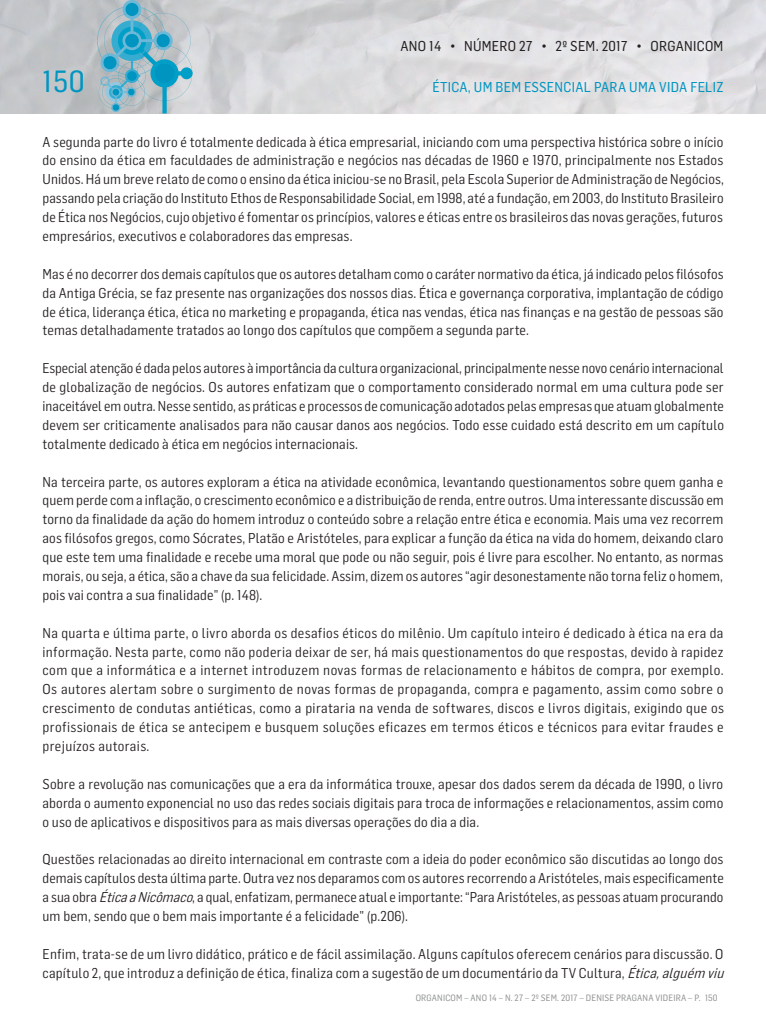
<style>
.page{position:relative;width:766px;height:1021px;background:#fff}
.page>*{position:absolute;margin:0;border:0;box-sizing:border-box;transform-origin:0 0}
.t1{font:30px "Flama Semicondensed Basic";color:#0095c1}
.Texto{font:14px/18.9px "Flama Semicondensed";letter-spacing:.01em;color:#231f20;text-align:justify}
.t2{font:14px "Flama Semicondensed Basic";letter-spacing:.02em;color:#0095c1}
.t3{font:14px "Flama Semicondensed Basic";letter-spacing:.02em;color:#231f20}
.t4{font:9px "Flama Semicondensed Basic";letter-spacing:.02em;color:#929595}
.s1{font-style:italic}
</style>
<div class="page">
<img style="left:0;top:0;width:765px;height:113px">
<svg style="left:97px;top:0;width:95px;height:113px;background:#8ab9c8"></svg>
<p class="t3" style="left:400px;top:37px;width:324px">ANO 14 • NÚMERO 27 • 2º SEM. 2017 • ORGANICOM</p>
<h1 class="t1" style="left:43px;top:62px;width:44px">150</h1>
<p class="t2" style="left:432px;top:78px;width:292px">ÉTICA, UM BEM ESSENCIAL PARA UMA VIDA FELIZ</p>
<p class="Texto" style="left:43px;top:131px;width:682px">A segunda parte do livro é totalmente dedicada à ética empresarial, iniciando com uma perspectiva histórica sobre o início do ensino da ética em faculdades de administração e negócios nas décadas de 1960 e 1970, principalmente nos Estados Unidos. Há um breve relato de como o ensino da ética iniciou-se no Brasil, pela Escola Superior de Administração de Negócios, passando pela criação do Instituto Ethos de Responsabilidade Social, em 1998, até a fundação, em 2003, do Instituto Brasileiro de Ética nos Negócios, cujo objetivo é fomentar os princípios, valores e éticas entre os brasileiros das novas gerações, futuros empresários, executivos e colaboradores das empresas.</p>
<p class="Texto" style="left:43px;top:264px;width:682px">Mas é no decorrer dos demais capítulos que os autores detalham como o caráter normativo da ética, já indicado pelos filósofos da Antiga Grécia, se faz presente nas organizações dos nossos dias. Ética e governança corporativa, implantação de código de ética, liderança ética, ética no marketing e propaganda, ética nas vendas, ética nas finanças e na gestão de pessoas são temas detalhadamente tratados ao longo dos capítulos que compõem a segunda parte.</p>
<p class="Texto" style="left:43px;top:358px;width:682px">Especial atenção é dada pelos autores à importância da cultura organizacional, principalmente nesse novo cenário internacional de globalização de negócios. Os autores enfatizam que o comportamento considerado normal em uma cultura pode ser inaceitável em outra. Nesse sentido, as práticas e processos de comunicação adotados pelas empresas que atuam globalmente devem ser criticamente analisados para não causar danos aos negócios. Todo esse cuidado está descrito em um capítulo totalmente dedicado à ética em negócios internacionais.</p>
<p class="Texto" style="left:43px;top:471px;width:682px">Na terceira parte, os autores exploram a ética na atividade econômica, levantando questionamentos sobre quem ganha e quem perde com a inflação, o crescimento econômico e a distribuição de renda, entre outros. Uma interessante discussão em torno da finalidade da ação do homem introduz o conteúdo sobre a relação entre ética e economia. Mais uma vez recorrem aos filósofos gregos, como Sócrates, Platão e Aristóteles, para explicar a função da ética na vida do homem, deixando claro que este tem uma finalidade e recebe uma moral que pode ou não seguir, pois é livre para escolher. No entanto, as normas morais, ou seja, a ética, são a chave da sua felicidade. Assim, dizem os autores “agir desonestamente não torna feliz o homem, pois vai contra a sua finalidade” (p. 148).</p>
<p class="Texto" style="left:43px;top:622px;width:682px">Na quarta e última parte, o livro aborda os desafios éticos do milênio. Um capítulo inteiro é dedicado à ética na era da informação. Nesta parte, como não poderia deixar de ser, há mais questionamentos do que respostas, devido à rapidez com que a informática e a internet introduzem novas formas de relacionamento e hábitos de compra, por exemplo.<br>Os autores alertam sobre o surgimento de novas formas de propaganda, compra e pagamento, assim como sobre o crescimento de condutas antiéticas, como a pirataria na venda de softwares, discos e livros digitais, exigindo que os profissionais de ética se antecipem e busquem soluções eficazes em termos éticos e técnicos para evitar fraudes e prejuízos autorais.</p>
<p class="Texto" style="left:43px;top:773px;width:682px">Sobre a revolução nas comunicações que a era da informática trouxe, apesar dos dados serem da década de 1990, o livro aborda o aumento exponencial no uso das redes sociais digitais para troca de informações e relacionamentos, assim como o uso de aplicativos e dispositivos para as mais diversas operações do dia a dia.</p>
<p class="Texto" style="left:43px;top:849px;width:682px">Questões relacionadas ao direito internacional em contraste com a ideia do poder econômico são discutidas ao longo dos demais capítulos desta última parte. Outra vez nos deparamos com os autores recorrendo a Aristóteles, mais especificamente a sua obra <span class="s1">ÉticaaNicômaco</span>, a qual, enfatizam, permanece atual e importante: “Para Aristóteles, as pessoas atuam procurando um bem, sendo que o bem mais importante é a felicidade” (p. 206).</p>
<p class="Texto" style="left:43px;top:943px;width:686px">Enfim, trata-se de um livro didático, prático e de fácil assimilação. Alguns capítulos oferecem cenários para discussão. O capítulo 2, que introduz a definição de ética, finaliza com a sugestão de um documentário da TV Cultura, <span class="s1">Ética,alguém viu</span></p>
<p class="t4" style="left:415px;top:992px;width:181px">ORGANICOM – ANO 14 – N. 27 – 2º SEM. 2017 – DENISE</p>
<p class="t4" style="left:616px;top:992px;width:12px">PRAGANA</p>
<p class="t4" style="left:655px;top:992px;width:10px">VIDEIRA</p>
<p class="t4" style="left:688px;top:992px;width:31px">– P. 150</p>
</div>
